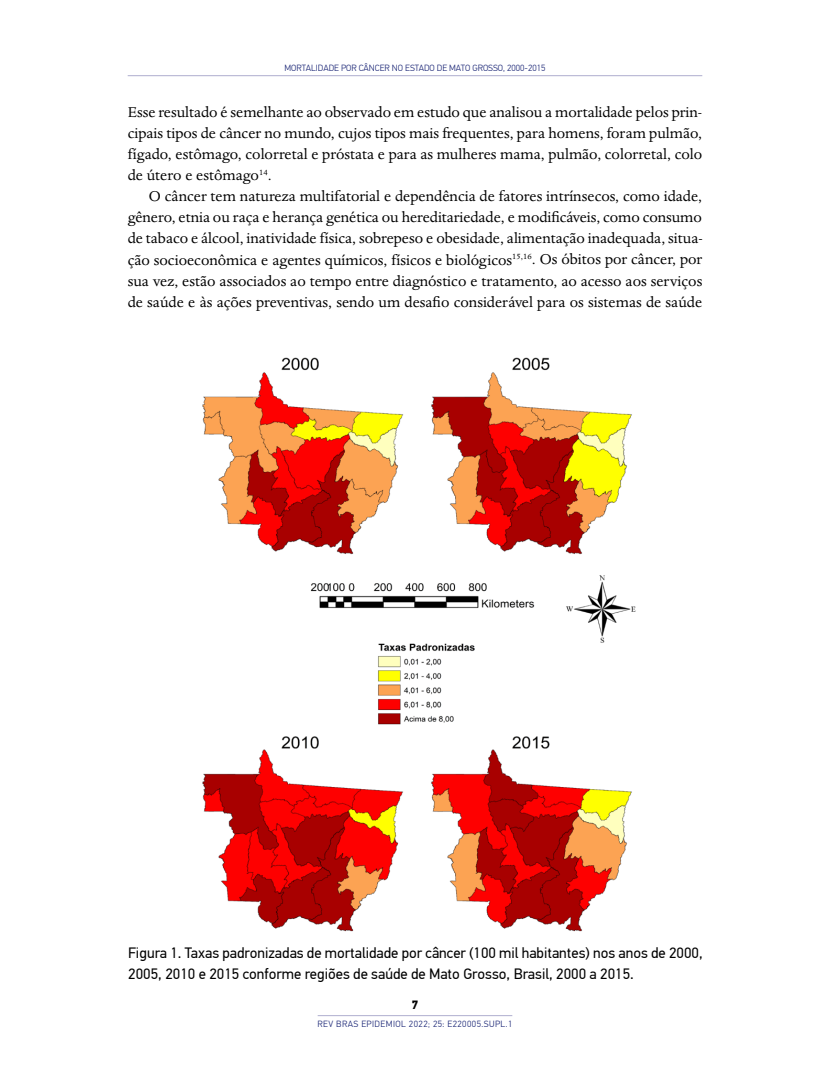
<style>
.page{position:relative;width:830px;height:1085px;background:#fff}
.page>*{position:absolute;margin:0;border:0;box-sizing:border-box;transform-origin:0 0}
.t1{font:16.5px/21px "Dante MT Std";color:#000;text-align:justify}
.t2{font:15px/21px "PF Din Text Pro";color:#000}
.t3{font:700 12px "PF Din Text Pro";color:#000}
.t4{font:300 9px "PF Din Text Pro";color:#1d2877}
.t5{font:300 9px "PF Din Text Pro";letter-spacing:.05em;color:#1d2877}
</style>
<div class="page">
<hr style="left:128px;top:75px;width:574px;height:1px;background:#afaecf">
<hr style="left:317px;top:1015px;width:195px;height:1px;background:#afaecf">
<img style="left:202px;top:357px;width:434px;height:575px">
<p class="t4" style="left:284px;top:63px;width:262px">MORTALIDADE POR CÂNCER NO ESTADO DE MATO GROSSO, 2000-2015</p>
<p class="t1" style="left:128px;top:102px;width:576px">Esse resultado é semelhante ao observado em estudo que analisou a mortalidade pelos prin&shy;cipais tipos de câncer no mundo, cujos tipos mais frequentes, para homens, foram pulmão, fígado, estômago, colorretal e próstata e para as mulheres mama, pulmão, colorretal, colo de útero e estômago<sup>14</sup>.</p>
<p class="t1" style="left:128px;top:186px;width:576px;text-indent:21px">O câncer tem natureza multifatorial e dependência de fatores intrínsecos, como idade, gênero, etnia ou raça e herança genética ou hereditariedade, e modificáveis, como consumo de tabaco e álcool, inatividade física, sobrepeso e obesidade, alimentação inadequada, situa&shy;ção socioeconômica e agentes químicos, físicos e biológicos<sup>15,16</sup>. Os óbitos por câncer, por sua vez, estão associados ao tempo entre diagnóstico e tratamento, ao acesso aos serviços de saúde e às ações preventivas, sendo um desafio considerável para os sistemas de saúde</p>
<p class="t2" style="left:128px;top:941px;width:576px">Figura 1. Taxas padronizadas de mortalidade por câncer (100 mil habitantes) nos anos de 2000,<br>2005, 2010 e 2015 conforme regiões de saúde de Mato Grosso, Brasil, 2000 a 2015.</p>
<p class="t3" style="left:411px;top:997px;width:8px">7</p>
<p class="t5" style="left:317px;top:1018px;width:196px">REV BRAS EPIDEMIOL 2022; 25: E220005.SUPL.1</p>
</div>
